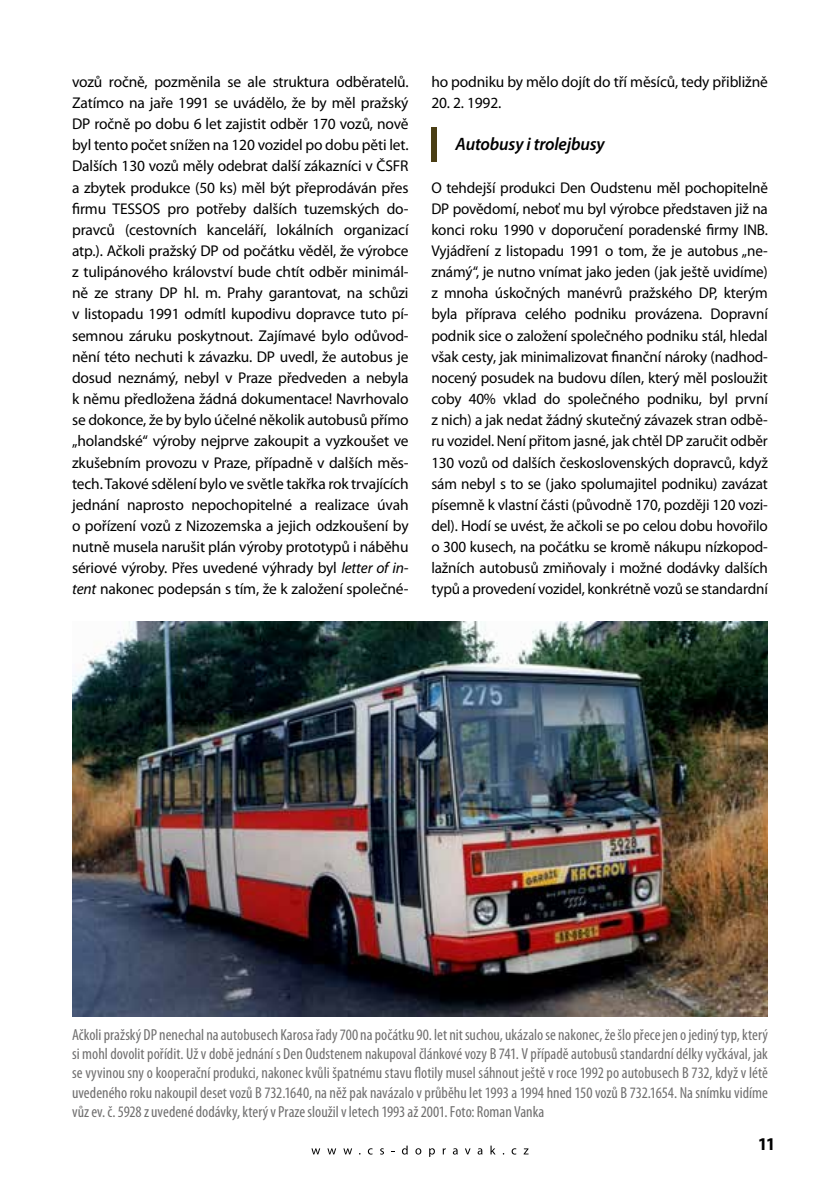
<style>
.page{position:relative;width:840px;height:1191px;background:#fff}
.page>*{position:absolute;margin:0;border:0;box-sizing:border-box;transform-origin:0 0}
.t1{font:italic 600 18px "Myriad Pro";letter-spacing:-.01em;color:#000}
.t2{font:700 18px "Myriad Pro";color:#000}
.t3{font:condensed 16px/19.2px "Myriad Pro";color:#706f6f;text-align:justify}
.t4{font:15.6px/21.2px "Myriad Pro";letter-spacing:-.01em;color:#000;text-align:justify}
.s1{font-style:italic}
</style>
<div class="page">
<svg style="left:311px;top:1148px;width:9px;height:6px"></svg>
<svg style="left:327px;top:1148px;width:9px;height:6px"></svg>
<svg style="left:343px;top:1148px;width:9px;height:6px"></svg>
<svg style="left:367px;top:1148px;width:5px;height:6px"></svg>
<svg style="left:380px;top:1148px;width:4px;height:6px"></svg>
<svg style="left:402px;top:1145px;width:5px;height:9px"></svg>
<svg style="left:415px;top:1148px;width:6px;height:6px"></svg>
<svg style="left:429px;top:1148px;width:5px;height:8px"></svg>
<svg style="left:442px;top:1148px;width:3px;height:6px"></svg>
<svg style="left:452px;top:1148px;width:5px;height:6px"></svg>
<svg style="left:465px;top:1148px;width:5px;height:6px"></svg>
<svg style="left:477px;top:1148px;width:5px;height:6px"></svg>
<svg style="left:490px;top:1145px;width:5px;height:9px"></svg>
<svg style="left:511px;top:1148px;width:5px;height:6px"></svg>
<svg style="left:523px;top:1148px;width:5px;height:6px"></svg>
<img style="left:72px;top:621px;width:695px;height:395px">
<div style="left:431px;top:127px;width:6px;height:34px;background:#4a3e15"></div>
<p class="t4" style="left:72px;top:71px;width:338px">vozů ročně, pozměnila se ale struktura odběratelů.<br>Zatímco na jaře 1991 se uvádělo, že by měl pražský DP ročně po dobu 6 let zajistit odběr 170 vozů, nově byl tento počet snížen na 120 vozidel po dobu pěti let.<br>Dalších 130 vozů měly odebrat další zákazníci v ČSFR a zbytek produkce (50 ks) měl být přeprodáván přes firmu TESSOS pro potřeby dalších tuzemských do&shy;pravců (cestovních kanceláří, lokálních organizací atp.). Ačkoli pražský DP od počátku věděl, že výrobce z tulipánového království bude chtít odběr minimál&shy;ně ze strany DP hl. m. Prahy garantovat, na schůzi v listopadu 1991 odmítl kupodivu dopravce tuto pí&shy;semnou záruku poskytnout. Zajímavé bylo odůvod&shy;nění této nechuti k závazku. DP uvedl, že autobus je dosud neznámý, nebyl v Praze předveden a nebyla k němu předložena žádná dokumentace! Navrhovalo se dokonce, že by bylo účelné několik autobusů přímo „holandské“ výroby nejprve zakoupit a vyzkoušet ve zkušebním provozu v Praze, případně v dalších měs&shy;tech. Takové sdělení bylo ve světle takřka rok trvajících jednání naprosto nepochopitelné a realizace úvah o pořízení vozů z Nizozemska a jejich odzkoušení by nutně musela narušit plán výroby prototypů i náběhu sériové výroby. Přes uvedené výhrady byl <span class="s1">letter of in&shy;tent</span> nakonec podepsán s tím, že k založení společné-</p>
<p class="t4" style="left:431px;top:71px;width:338px">ho podniku by mělo dojít do tří měsíců, tedy přibližně</p>
<p class="t4" style="left:431px;top:92px;width:71px">20. 2. 1992.</p>
<p class="t1" style="left:455px;top:133px;width:151px">Autobusy i trolejbusy</p>
<p class="t4" style="left:431px;top:176px;width:338px">O tehdejší produkci Den Oudstenu měl pochopitelně DP povědomí, neboť mu byl výrobce představen již na konci roku 1990 v doporučení poradenské firmy INB.<br>Vyjádření z listopadu 1991 o tom, že je autobus „ne&shy;známý“, je nutno vnímat jako jeden (jak ještě uvidíme) z mnoha úskočných manévrů pražského DP, kterým byla příprava celého podniku provázena. Dopravní podnik sice o založení společného podniku stál, hledal však cesty, jak minimalizovat finanční nároky (nadhod&shy;nocený posudek na budovu dílen, který měl posloužit coby 40% vklad do společného podniku, byl první z nich) a jak nedat žádný skutečný závazek stran odbě&shy;ru vozidel. Není přitom jasné, jak chtěl DP zaručit odběr 130 vozů od dalších československých dopravců, když sám nebyl s to se (jako spolumajitel podniku) zavázat písemně k vlastní části (původně 170, později 120 vozi&shy;del). Hodí se uvést, že ačkoli se po celou dobu hovořilo o 300 kusech, na počátku se kromě nákupu nízkopod&shy;lažních autobusů zmiňovaly i možné dodávky dalších typů a provedení vozidel, konkrétně vozů se standardní</p>
<p class="t3" style="left:72px;top:1024px;width:697px">Ačkoli pražský DP nenechal na autobusech Karosa řady 700 na počátku 90. let nit suchou, ukázalo se nakonec, že šlo přece jen o jediný typ, který si mohl dovolit pořídit. Už v době jednání s Den Oudstenem nakupoval článkové vozy B 741. V případě autobusů standardní délky vyčkával, jak se vyvinou sny o kooperační produkci, nakonec kvůli špatnému stavu flotily musel sáhnout ještě v roce 1992 po autobusech B 732, když v létě uvedeného roku nakoupil deset vozů B 732.1640, na něž pak navázalo v průběhu let 1993 a 1994 hned 150 vozů B 732.1654. Na snímku vidíme vůz ev. č. 5928 z uvedené dodávky, který v Praze sloužil v letech 1993 až 2001. Foto: Roman Vanka</p>
<p class="t2" style="left:757px;top:1132px;width:20px">11</p>
</div>
